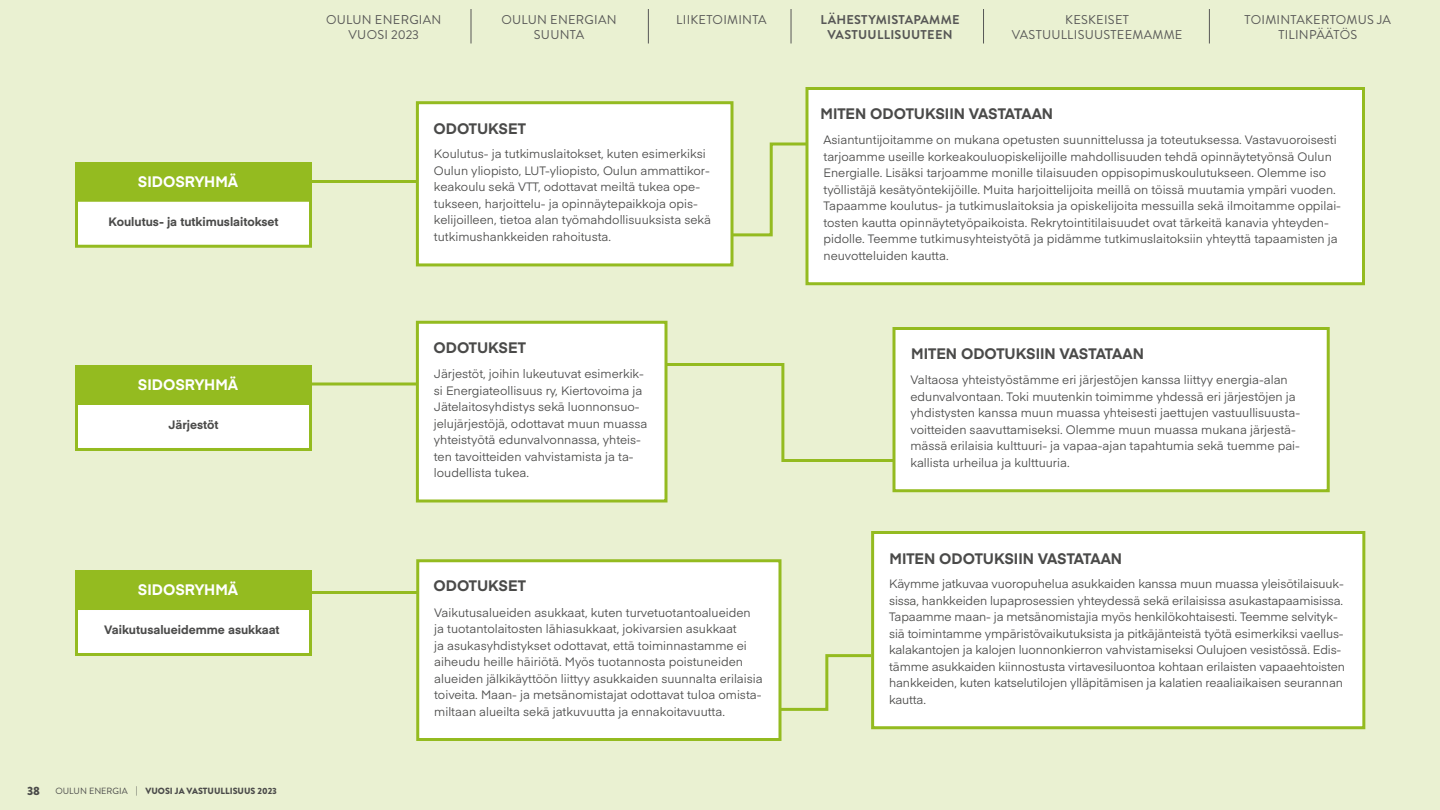
<style>
.page{position:relative;width:1440px;height:810px;background:#eaf1d2}
.page>*{position:absolute;margin:0;border:0;box-sizing:border-box;transform-origin:0 0}
.Graafiotsikko_iso{font:700 15px "Eina 01";color:#4a4a49}
.leipis_taulukko{font:700 15px "Eina 01";color:#fff}
.t1{font:12.75px/15.3px "Brandon Grotesque";letter-spacing:.02em;color:#575756;text-align:center}
.t2{font:700 12.75px/15.3px "Brandon Grotesque";letter-spacing:.02em;color:#575756;text-align:center}
.laatikko_leipis{font:12px/16.5px "Eina 01";color:#4a4a49}
.leipis_taulukko-2{font:700 12px "Eina 01";color:#4a4a49}
.t3{font:900 12px "Brandon Grotesque";color:#4a4a49}
.t4{font:900 9px "Brandon Grotesque";color:#4a4a49}
.s1{font-weight:400}
</style>
<div class="page">
<div style="left:75px;top:570px;width:237px;height:38px;background:#94bb20"></div>
<hr style="left:312px;top:591px;width:106px;height:3px;background:#94bb20">
<svg style="left:782px;top:654px;width:89px;height:57px"></svg>
<div style="left:76px;top:609px;width:234px;height:45px;background:#fff"></div>
<div style="left:75px;top:607px;width:237px;height:49px;border:3px solid #94bb20"></div>
<div style="left:75px;top:365px;width:237px;height:38px;background:#94bb20"></div>
<svg style="left:312px;top:382px;width:104px;height:4px"></svg>
<svg style="left:668px;top:363px;width:224px;height:99px"></svg>
<div style="left:76px;top:404px;width:234px;height:45px;background:#fff"></div>
<div style="left:75px;top:402px;width:237px;height:49px;border:3px solid #94bb20"></div>
<div style="left:75px;top:162px;width:237px;height:38px;background:#94bb20"></div>
<hr style="left:312px;top:180px;width:105px;height:3px;background:#94bb20">
<svg style="left:734px;top:141px;width:72px;height:97px"></svg>
<div style="left:76px;top:200px;width:234px;height:46px;background:#fff"></div>
<div style="left:75px;top:199px;width:237px;height:49px;border:3px solid #94bb20"></div>
<div style="left:418px;top:561px;width:362px;height:179px;background:#fff"></div>
<div style="left:416px;top:559px;width:366px;height:182px;border:3px solid #94bb20"></div>
<div style="left:873px;top:532px;width:491px;height:196px;background:#fff"></div>
<div style="left:871px;top:531px;width:494px;height:198px;border:3px solid #94bb20"></div>
<div style="left:417px;top:322px;width:249px;height:179px;background:#fff"></div>
<div style="left:416px;top:321px;width:252px;height:181px;border:3px solid #94bb20"></div>
<div style="left:894px;top:328px;width:434px;height:163px;background:#fff"></div>
<div style="left:892px;top:327px;width:438px;height:165px;border:3px solid #94bb20"></div>
<div style="left:417px;top:103px;width:315px;height:162px;background:#fff"></div>
<div style="left:416px;top:101px;width:318px;height:165px;border:3px solid #94bb20"></div>
<div style="left:807px;top:88px;width:557px;height:196px;background:#fff"></div>
<div style="left:806px;top:87px;width:559px;height:198px;border:3px solid #94bb20"></div>
<hr style="left:471px;top:9px;width:1px;height:35px;background:#575756">
<hr style="left:648px;top:9px;width:1px;height:35px;background:#575756">
<hr style="left:791px;top:9px;width:1px;height:35px;background:#575756">
<hr style="left:983px;top:9px;width:1px;height:35px;background:#575756">
<hr style="left:1209px;top:9px;width:1px;height:35px;background:#575756">
<p class="leipis_taulukko" style="left:138px;top:170px;width:102px">SIDOSRYHMÄ</p>
<p class="leipis_taulukko-2" style="left:108px;top:213px;width:172px">Koulutus- ja tutkimuslaitokset</p>
<p class="leipis_taulukko" style="left:138px;top:373px;width:102px">SIDOSRYHMÄ</p>
<p class="leipis_taulukko-2" style="left:169px;top:416px;width:51px">Järjestöt</p>
<p class="leipis_taulukko" style="left:138px;top:578px;width:102px">SIDOSRYHMÄ</p>
<p class="leipis_taulukko-2" style="left:104px;top:621px;width:177px">Vaikutusalueidemme asukkaat</p>
<p class="t3" style="left:27px;top:782px;width:15px">38</p>
<p class="t4" style="left:56px;top:784px;width:223px"><span class="s1">OULUN ENERGIA |</span> VUOSI JA VASTUULLISUUS 2023</p>
<p class="t1" style="left:326px;top:12px;width:117px">OULUN ENERGIAN<br>VUOSI 2023</p>
<p class="t1" style="left:501px;top:12px;width:117px">OULUN ENERGIAN<br>SUUNTA</p>
<p class="t1" style="left:676px;top:12px;width:92px">LIIKETOIMINTA</p>
<p class="t2" style="left:821px;top:12px;width:140px">LÄHESTYMISTAPAMME<br>VASTUULLISUUTEEN</p>
<p class="t1" style="left:1012px;top:12px;width:172px">KESKEISET<br>VASTUULLISUUSTEEMAMME</p>
<p class="t1" style="left:1245px;top:12px;width:148px">TOIMINTAKERTOMUS JA<br>TILINPÄÄTÖS</p>
<p class="Graafiotsikko_iso" style="left:434px;top:117px;width:94px">ODOTUKSET</p>
<p class="laatikko_leipis" style="left:434px;top:145px;width:279px">Koulutus- ja tutkimuslaitokset, kuten esimerkiksi Oulun yliopisto, LUT-yliopisto, Oulun ammattikor&shy;keakoulu sekä VTT, odottavat meiltä tukea ope&shy;tukseen, harjoittelu- ja opinnäytepaikkoja opis&shy;kelijoilleen, tietoa alan työmahdollisuuksista sekä tutkimushankkeiden rahoitusta.</p>
<p class="Graafiotsikko_iso" style="left:434px;top:336px;width:94px">ODOTUKSET</p>
<p class="Graafiotsikko_iso" style="left:820px;top:102px;width:234px">MITEN ODOTUKSIIN VASTATAAN</p>
<p class="laatikko_leipis" style="left:824px;top:131px;width:519px">Asiantuntijoitamme on mukana opetusten suunnittelussa ja toteutuksessa. Vastavuoroisesti tarjoamme useille korkeakouluopiskelijoille mahdollisuuden tehdä opinnäytetyönsä Oulun Energialle. Lisäksi tarjoamme monille tilaisuuden oppisopimuskoulutukseen. Olemme iso työllistäjä kesätyöntekijöille. Muita harjoittelijoita meillä on töissä muutamia ympäri vuoden.<br>Tapaamme koulutus- ja tutkimuslaitoksia ja opiskelijoita messuilla sekä ilmoitamme oppilai&shy;tosten kautta opinnäytetyöpaikoista. Rekrytointitilaisuudet ovat tärkeitä kanavia yhteyden&shy;pidolle. Teemme tutkimusyhteistyötä ja pidämme tutkimuslaitoksiin yhteyttä tapaamisten ja neuvotteluiden kautta.</p>
<p class="Graafiotsikko_iso" style="left:911px;top:343px;width:234px">MITEN ODOTUKSIIN VASTATAAN</p>
<p class="laatikko_leipis" style="left:434px;top:365px;width:215px">Järjestöt, joihin lukeutuvat esimerkik&shy;si Energiateollisuus ry, Kiertovoima ja Jätelaitosyhdistys sekä luonnonsuo&shy;jelujärjestöjä, odottavat muun muassa yhteistyötä edunvalvonnassa, yhteis&shy;ten tavoitteiden vahvistamista ja ta&shy;loudellista tukea.</p>
<p class="laatikko_leipis" style="left:910px;top:371px;width:391px">Valtaosa yhteistyöstämme eri järjestöjen kanssa liittyy energia-alan edunvalvontaan. Toki muutenkin toimimme yhdessä eri järjestöjen ja yhdistysten kanssa muun muassa yhteisesti jaettujen vastuullisuusta&shy;voitteiden saavuttamiseksi. Olemme muun muassa mukana järjestä&shy;mässä erilaisia kulttuuri- ja vapaa-ajan tapahtumia sekä tuemme pai&shy;kallista urheilua ja kulttuuria.</p>
<p class="Graafiotsikko_iso" style="left:434px;top:575px;width:94px">ODOTUKSET</p>
<p class="laatikko_leipis" style="left:434px;top:603px;width:330px">Vaikutusalueiden asukkaat, kuten turvetuotantoalueiden ja tuotantolaitosten lähiasukkaat, jokivarsien asukkaat<br>ja asukasyhdistykset odottavat, että toiminnastamme ei aiheudu heille häiriötä. Myös tuotannosta poistuneiden alueiden jälkikäyttöön liittyy asukkaiden suunnalta erilaisia toiveita. Maan- ja metsänomistajat odottavat tuloa omista&shy;miltaan alueilta sekä jatkuvuutta ja ennakoitavuutta.</p>
<p class="Graafiotsikko_iso" style="left:890px;top:548px;width:234px">MITEN ODOTUKSIIN VASTATAAN</p>
<p class="laatikko_leipis" style="left:889px;top:575px;width:457px">Käymme jatkuvaa vuoropuhelua asukkaiden kanssa muun muassa yleisötilaisuuk&shy;sissa, hankkeiden lupaprosessien yhteydessä sekä erilaisissa asukastapaamisissa.<br>Tapaamme maan- ja metsänomistajia myös henkilökohtaisesti. Teemme selvityk&shy;siä toimintamme ympäristövaikutuksista ja pitkäjänteistä työtä esimerkiksi vaellus&shy;kalakantojen ja kalojen luonnonkierron vahvistamiseksi Oulujoen vesistössä. Edis&shy;tämme asukkaiden kiinnostusta virtavesiluontoa kohtaan erilaisten vapaaehtoisten hankkeiden, kuten katselutilojen ylläpitämisen ja kalatien reaaliaikaisen seurannan kautta.</p>
</div>
